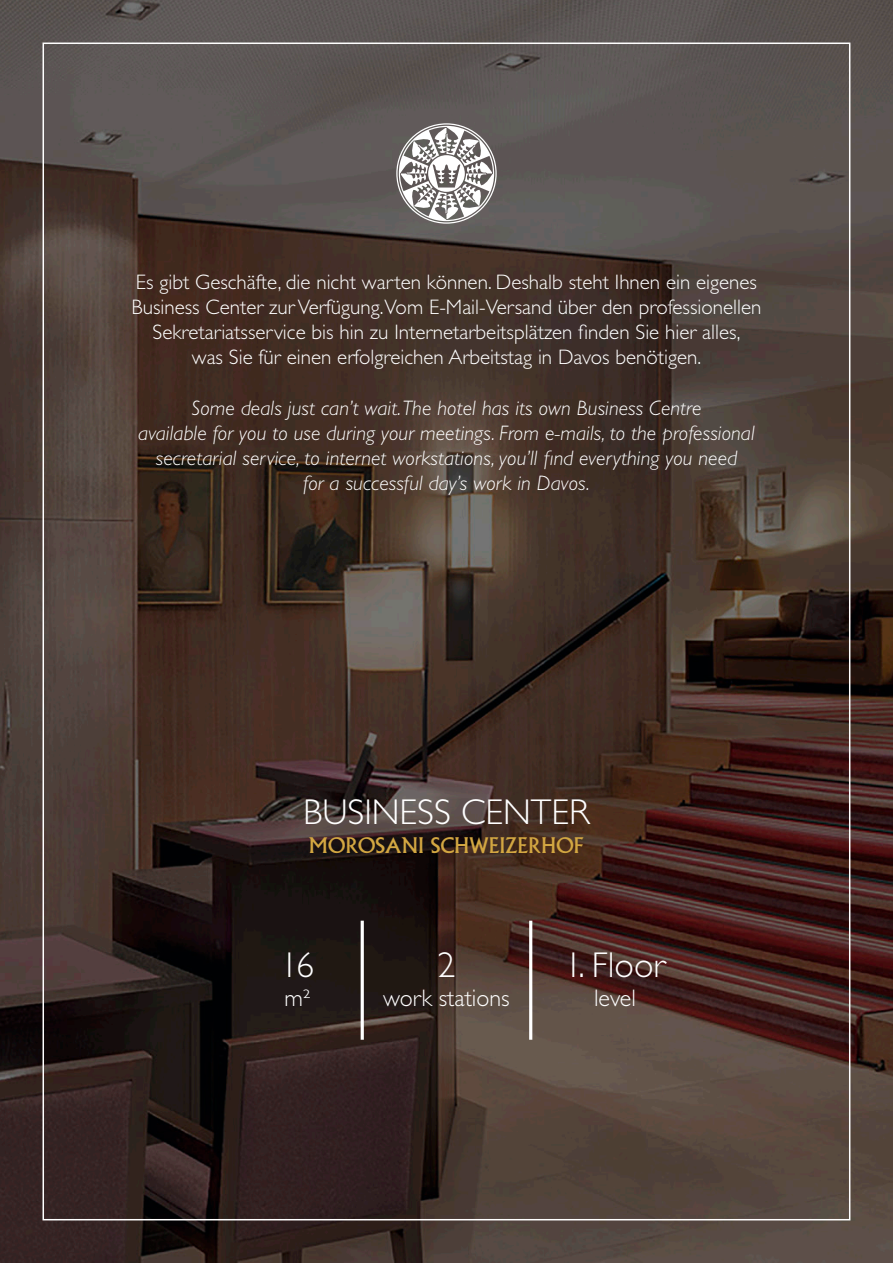
<style>
.page{position:relative;width:893px;height:1263px;background:#fff}
.page>*{position:absolute;margin:0;border:0;box-sizing:border-box;transform-origin:0 0}
.t1{font:300 36px "Gill Sans Std";color:#fff}
.t2{font:300 24px "Gill Sans Std";color:#fff}
.t3{font:300 21px "Gill Sans Std";color:#fff}
.t4{font:italic 300 21px "Gill Sans Std";letter-spacing:.005em;color:#fff}
.t5{font:21px "Albertus";color:#d3a742}
</style>
<div class="page">
<img style="left:0;top:0;width:893px;height:1263px">
<hr style="left:529px;top:921px;width:3px;height:119px;background:#fff">
<hr style="left:361px;top:921px;width:3px;height:119px;background:#fff">
<svg style="left:396px;top:123px;width:101px;height:101px"></svg>
<p class="t3" style="left:136px;top:270px;width:623px">Es gibt Geschäfte, die nicht warten können. Deshalb steht Ihnen ein eigenes</p>
<p class="t3" style="left:132px;top:295px;width:631px">Business Center zur Verfügung.Vom E-Mail-Versand über den professionellen</p>
<p class="t3" style="left:153px;top:320px;width:589px">Sekretariatsservice bis hin zu Internetarbeitsplätzen finden Sie hier alles,</p>
<p class="t3" style="left:192px;top:345px;width:511px">was Sie für einen erfolgreichen Arbeitstag in Davos benötigen.</p>
<p class="t4" style="left:192px;top:396px;width:511px">Some deals just can’t wait. The hotel has its own Business Centre</p>
<p class="t4" style="left:138px;top:421px;width:618px">available for you to use during your meetings. From e-mails, to the professional</p>
<p class="t4" style="left:156px;top:446px;width:583px">secretarial service, to internet workstations, you’ll find everything you need</p>
<p class="t4" style="left:303px;top:471px;width:288px">for a successful day’s work in Davos.</p>
<p class="t1" style="left:303px;top:792px;width:288px">BUSINESS CENTER</p>
<p class="t5" style="left:309px;top:833px;width:276px">MOROSANI SCHWEIZERHOF</p>
<p class="t1" style="left:280px;top:945px;width:35px">16</p>
<p class="t2" style="left:284px;top:984px;width:28px">m²</p>
<p class="t1" style="left:437px;top:945px;width:19px">2</p>
<p class="t2" style="left:383px;top:984px;width:128px">work stations</p>
<p class="t1" style="left:564px;top:945px;width:103px">1. Floor</p>
<p class="t2" style="left:594px;top:984px;width:43px">level</p>
</div>
